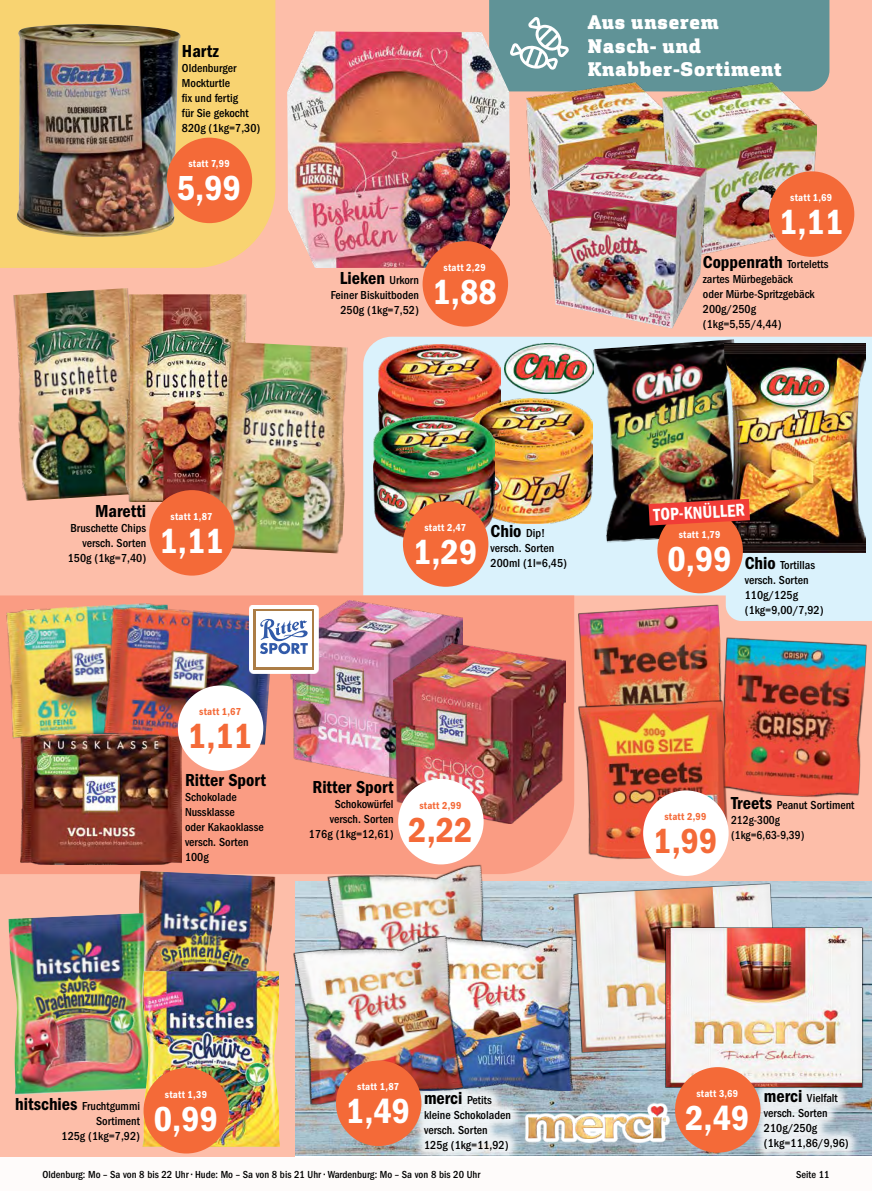
<style>
.page{position:relative;width:872px;height:1191px;background:#fdbea9}
.page>*{position:absolute;margin:0;border:0;box-sizing:border-box;transform-origin:0 0}
.t1{font:36px "ITC Franklin Gothic Std Dm Cd";color:#fff}
.t2{font:36px "ITC Franklin Gothic Std Dm Cd";color:#f46a38}
.t3{font:900 19.5px/23.4px "Cargan";letter-spacing:.04em;color:#fff}
.t4{font:18px "ITC Franklin Gothic Std Dm Cd";color:#000}
.t5{font:18px "ITC Franklin Gothic Std Dm Cd";color:#fff;scale:.95 1}
.t6{font:500 condensed 12px/15px "ITC Franklin Gothic Std";color:#000}
.t7{font:500 condensed 10.65px "ITC Franklin Gothic Std";color:#000}
.t8{font:10.5px "ITC Franklin Gothic Std Dm Cd";letter-spacing:.025em;color:#fff}
.t9{font:10.5px "ITC Franklin Gothic Std Dm Cd";letter-spacing:.025em;color:#f46a38}
.t10{font:500 condensed 10.5px "ITC Franklin Gothic Std";color:#000}
.s1{font-family:"ITC Franklin Gothic Std";font-weight:500;font-stretch:condensed;font-size:12px}
.s2{font-family:"ITC Franklin Gothic Std Dm Cd";font-weight:400;font-stretch:normal;font-size:18px}
</style>
<div class="page">
<div style="left:0;top:1157px;width:872px;height:34px;background:#fff"></div>
<div style="left:489px;top:0;width:340px;height:91px;background:#609397"></div>
<img style="left:296px;top:881px;width:576px;height:275px">
<div style="left:363px;top:337px;width:509px;height:258px;background:#daf2fc"></div>
<div style="left:0;top:0;width:275px;height:268px;background:#f8d371"></div>
<div style="left:0;top:595px;width:574px;height:279px;background:#fa9c83"></div>
<img style="left:287px;top:31px;width:223px;height:237px">
<div style="left:422px;top:241px;width:86px;height:85px;background:#f46a38;border-radius:50%"></div>
<div style="left:643px;top:790px;width:85px;height:86px;background:#fff;border-radius:50%"></div>
<img style="left:526px;top:82px;width:136px;height:147px">
<img style="left:662px;top:82px;width:154px;height:172px">
<img style="left:547px;top:157px;width:159px;height:172px">
<div style="left:769px;top:171px;width:85px;height:86px;background:#f46a38;border-radius:50%"></div>
<img style="left:593px;top:339px;width:154px;height:20px">
<img style="left:724px;top:343px;width:141px;height:16px">
<img style="left:578px;top:359px;width:294px;height:502px">
<img style="left:378px;top:344px;width:122px;height:71px">
<img style="left:470px;top:399px;width:122px;height:124px">
<img style="left:373px;top:415px;width:122px;height:125px">
<div style="left:403px;top:501px;width:85px;height:86px;background:#f46a38;border-radius:50%"></div>
<img style="left:131px;top:871px;width:144px;height:100px">
<img style="left:8px;top:913px;width:144px;height:181px">
<img style="left:142px;top:971px;width:138px;height:176px">
<div style="left:144px;top:1068px;width:85px;height:85px;background:#f46a38;border-radius:50%"></div>
<img style="left:6px;top:602px;width:168px;height:139px">
<img style="left:103px;top:605px;width:171px;height:142px">
<img style="left:20px;top:734px;width:162px;height:130px">
<div style="left:178px;top:685px;width:85px;height:86px;background:#fff;border-radius:50%"></div>
<img style="left:17px;top:24px;width:163px;height:213px">
<div style="left:167px;top:138px;width:85px;height:85px;background:#f46a38;border-radius:50%"></div>
<img style="left:13px;top:288px;width:131px;height:213px">
<img style="left:125px;top:295px;width:122px;height:206px">
<img style="left:217px;top:342px;width:131px;height:211px">
<div style="left:149px;top:490px;width:86px;height:85px;background:#f46a38;border-radius:50%"></div>
<div style="left:752px;top:1078px;width:108px;height:83px;background:#fff;opacity:.8"></div>
<img style="left:574px;top:884px;width:204px;height:168px">
<div style="left:665px;top:927px;width:198px;height:160px;background:#000;opacity:.7"></div>
<img style="left:666px;top:928px;width:196px;height:158px">
<div style="left:675px;top:1067px;width:85px;height:85px;background:#f46a38;border-radius:50%"></div>
<img style="left:290px;top:600px;width:172px;height:181px">
<img style="left:394px;top:643px;width:171px;height:181px">
<div style="left:398px;top:779px;width:85px;height:85px;background:#fff;border-radius:50%"></div>
<img style="left:505px;top:343px;width:88px;height:50px">
<div style="left:249px;top:604px;width:69px;height:69px;background:#fff"></div>
<div style="left:254px;top:609px;width:60px;height:60px;background:#ac7d46"></div>
<div style="left:256px;top:611px;width:56px;height:56px;background:#fff"></div>
<svg style="left:260px;top:619px;width:48px;height:35px"></svg>
<div style="left:412px;top:1079px;width:110px;height:83px;background:#fff;opacity:.8"></div>
<img style="left:491px;top:937px;width:81px;height:153px">
<img style="left:293px;top:864px;width:198px;height:242px">
<img style="left:294px;top:938px;width:169px;height:166px">
<div style="left:336px;top:1060px;width:85px;height:86px;background:#f46a38;border-radius:50%"></div>
<svg style="left:525px;top:1103px;width:144px;height:39px"></svg>
<img style="left:528px;top:1107px;width:137px;height:32px">
<h3 class="t4" style="left:182px;top:41px;width:38px">Hartz</h3>
<p class="t6" style="left:182px;top:61px;width:80px">Oldenburger<br>Mockturtle<br>fix und fertig<br>für Sie gekocht<br>820g (1kg=7,30)</p>
<p class="t8" style="left:188px;top:158px;width:43px">statt 7,99</p>
<h1 class="t1" style="left:177px;top:168px;width:66px">5,99</h1>
<h3 class="t4" style="left:340px;top:267px;width:81px">Lieken <span class="s1">Urkorn</span></h3>
<p class="t6" style="left:331px;top:287px;width:90px;text-align:right">Feiner Biskuitboden<br>250g (1kg=7,52)</p>
<p class="t8" style="left:443px;top:261px;width:44px">statt 2,29</p>
<h1 class="t1" style="left:432px;top:271px;width:66px">1,88</h1>
<h2 class="t3" style="left:588px;top:11px;width:195px">Aus unserem<br>Nasch- und<br>Knabber-Sortiment</h2>
<p class="t8" style="left:790px;top:192px;width:44px">statt 1,69</p>
<h1 class="t1" style="left:779px;top:201px;width:66px">1,11</h1>
<h3 class="t4" style="left:703px;top:251px;width:127px">Coppenrath <span class="s1">Torteletts</span></h3>
<p class="t6" style="left:703px;top:271px;width:113px">zartes Mürbegebäck oder Mürbe-Spritzgebäck<br>200g/250g (1kg=5,55/4,44)</p>
<h3 class="t4" style="left:95px;top:500px;width:53px">Maretti</h3>
<p class="t6" style="left:68px;top:520px;width:80px;text-align:right">Bruschette Chips versch. Sorten<br>150g (1kg=7,40)</p>
<p class="t8" style="left:171px;top:510px;width:44px">statt 1,87</p>
<h1 class="t1" style="left:159px;top:520px;width:66px">1,11</h1>
<p class="t8" style="left:424px;top:521px;width:43px">statt 2,47</p>
<h1 class="t1" style="left:413px;top:531px;width:66px">1,29</h1>
<h3 class="t4" style="left:490px;top:521px;width:56px">Chio <span class="s1">Dip!</span></h3>
<p class="t6" style="left:490px;top:541px;width:78px">versch. Sorten<br>200ml (1l=6,45)</p>
<p class="t9" style="left:199px;top:705px;width:43px">statt 1,67</p>
<h1 class="t2" style="left:188px;top:715px;width:66px">1,11</h1>
<h3 class="t4" style="left:185px;top:769px;width:82px">Ritter Sport</h3>
<p class="t6" style="left:185px;top:789px;width:80px">Schokolade<br>Nussklasse<br>oder Kakaoklasse versch. Sorten<br>100g</p>
<h3 class="t4" style="left:312px;top:776px;width:83px">Ritter Sport</h3>
<p class="t6" style="left:309px;top:796px;width:86px;text-align:right">Schokowürfel versch. Sorten<br>176g (1kg=12,61)</p>
<p class="t9" style="left:419px;top:799px;width:44px">statt 2,99</p>
<h1 class="t2" style="left:408px;top:809px;width:66px">2,22</h1>
<h3 class="t5" style="left:653px;top:504px;width:98px;rotate:-3deg">TOP-KNÜLLER</h3>
<p class="t8" style="left:679px;top:528px;width:43px">statt 1,79</p>
<h1 class="t1" style="left:667px;top:538px;width:66px">0,99</h1>
<p class="t6" style="left:745px;top:557px;width:80px"><span class="s2">Chio</span> Tortillas versch. Sorten<br>110g/125g (1kg=9,00/7,92)</p>
<p class="t9" style="left:664px;top:810px;width:44px">statt 2,99</p>
<h1 class="t2" style="left:653px;top:820px;width:66px">1,99</h1>
<p class="t6" style="left:731px;top:797px;width:125px"><span class="s2">Treets</span> Peanut Sortiment<br>212g-300g (1kg=6,63-9,39)</p>
<p class="t6" style="left:15px;top:1098px;width:126px;text-align:right"><span class="s2">hitschies</span> Fruchtgummi<br>Sortiment<br>125g (1kg=7,92)</p>
<p class="t8" style="left:165px;top:1088px;width:44px">statt 1,39</p>
<h1 class="t1" style="left:154px;top:1098px;width:66px">0,99</h1>
<p class="t8" style="left:357px;top:1080px;width:44px">statt 1,87</p>
<h1 class="t1" style="left:346px;top:1090px;width:66px">1,49</h1>
<p class="t6" style="left:424px;top:1092px;width:88px"><span class="s2">merci</span> Petits kleine Schokoladen versch. Sorten<br>125g (1kg=11,92)</p>
<p class="t8" style="left:696px;top:1087px;width:43px">statt 3,69</p>
<h1 class="t1" style="left:685px;top:1097px;width:66px">2,49</h1>
<p class="t6" style="left:764px;top:1090px;width:86px"><span class="s2">merci</span> Vielfalt versch. Sorten<br>210g/250g (1kg=11,86/9,96)</p>
<p class="t7" style="left:43px;top:1168px;width:439px">Oldenburg: Mo – Sa von 8 bis 22 Uhr • Hude: Mo – Sa von 8 bis 21 Uhr • Wardenburg: Mo – Sa von 8 bis 20 Uhr</p>
<p class="t10" style="left:796px;top:1168px;width:35px">Seite 11</p>
</div>
